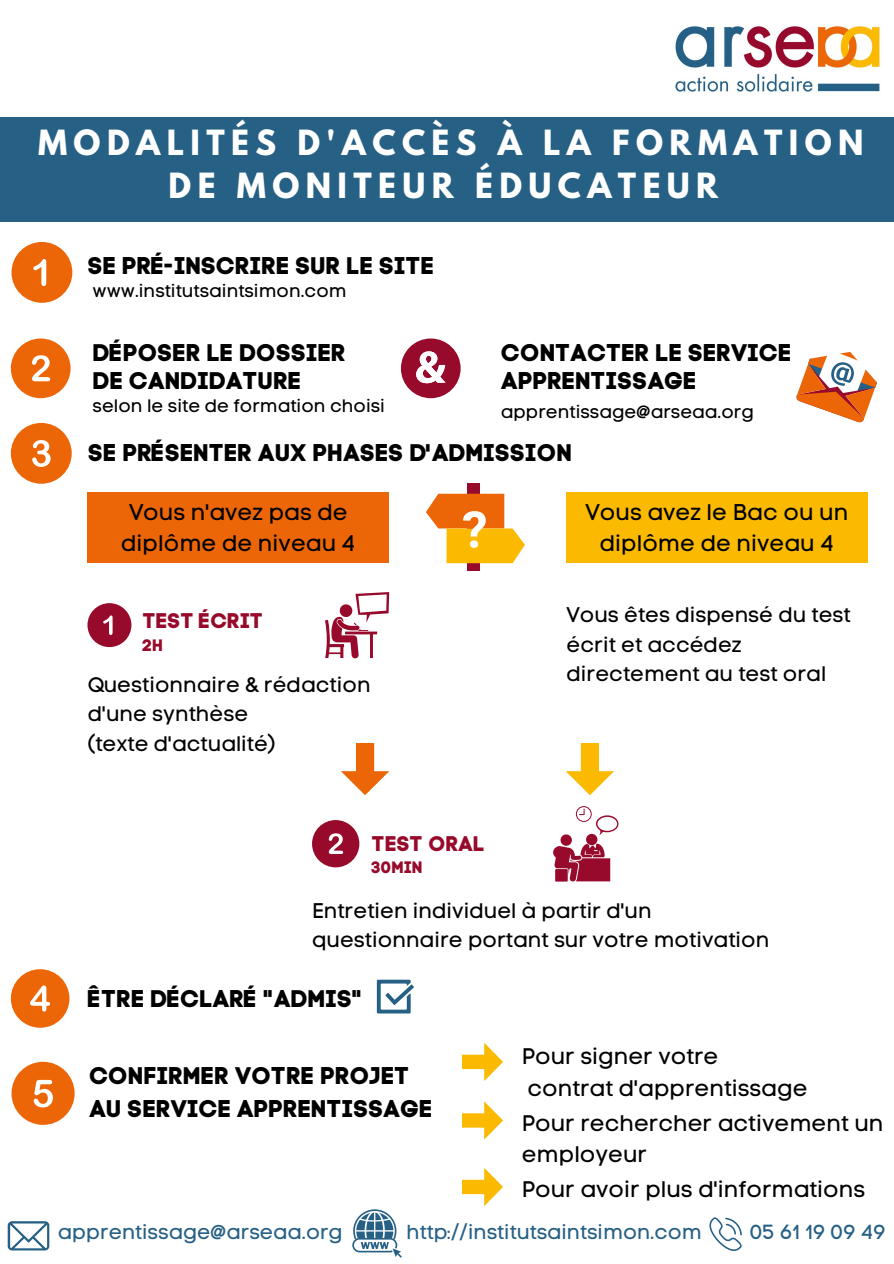
<style>
.page{position:relative;width:894px;height:1264px;background:#fff}
.page>*{position:absolute;margin:0;border:0;box-sizing:border-box;transform-origin:0 0}
.t1{font:700 30.75px/42.8px "League Spartan";letter-spacing:.21em;color:#fff;text-align:center}
.t2{font:24px/28.2px "Code Pro Bold LC";color:#000}
.t3{font:22.5px/31.5px "Code Pro Normal LC";color:#000;text-align:center}
.t4{font:21px/29.2px "Code Pro Normal LC";color:#000}
.t5{font:21px "Code Pro Bold LC";color:#970a2c}
.t6{font:20.25px "Code Pro Normal LC";color:#266085}
.t7{font:18px "Code Pro Normal LC";color:#000}
.t8{font:16.5px "Code Pro Bold LC";color:#970a2c}
</style>
<div class="page">
<img style="left:675px;top:26px;width:205px;height:66px">
<div style="left:0;top:117px;width:893px;height:104px;background:#266085"></div>
<svg style="left:8px;top:1221px;width:41px;height:29px"></svg>
<svg style="left:709px;top:1217px;width:33px;height:33px"></svg>
<svg style="left:352px;top:1209px;width:50px;height:48px"></svg>
<div style="left:11px;top:969px;width:58px;height:58px;background:#ec6608;border-radius:50%"></div>
<svg style="left:30px;top:985px;width:20px;height:26px"></svg>
<svg style="left:377px;top:979px;width:37px;height:34px"></svg>
<div style="left:87px;top:492px;width:302px;height:71px;background:#ec6608"></div>
<div style="left:566px;top:492px;width:301px;height:71px;background:#fbba00"></div>
<div style="left:11px;top:338px;width:60px;height:60px;background:#ec6608;border-radius:50%"></div>
<svg style="left:32px;top:355px;width:18px;height:26px"></svg>
<div style="left:11px;top:423px;width:61px;height:61px;background:#ec6608;border-radius:50%"></div>
<svg style="left:32px;top:440px;width:19px;height:27px"></svg>
<div style="left:11px;top:242px;width:61px;height:61px;background:#ec6608;border-radius:50%"></div>
<svg style="left:33px;top:259px;width:13px;height:27px"></svg>
<svg style="left:401px;top:338px;width:59px;height:60px"></svg>
<div style="left:467px;top:483px;width:12px;height:88px;background:#970a2c"></div>
<svg style="left:426px;top:493px;width:99px;height:70px"></svg>
<div style="left:87px;top:603px;width:44px;height:44px;background:#970a2c;border-radius:50%"></div>
<svg style="left:103px;top:615px;width:9px;height:20px"></svg>
<svg style="left:325px;top:592px;width:64px;height:66px"></svg>
<svg style="left:566px;top:743px;width:48px;height:51px"></svg>
<svg style="left:796px;top:351px;width:80px;height:72px"></svg>
<svg style="left:462px;top:1043px;width:41px;height:38px"></svg>
<div style="left:312px;top:820px;width:47px;height:47px;background:#970a2c;border-radius:50%"></div>
<svg style="left:329px;top:833px;width:14px;height:21px"></svg>
<svg style="left:553px;top:806px;width:65px;height:75px"></svg>
<div style="left:11px;top:1061px;width:64px;height:63px;background:#ec6608;border-radius:50%"></div>
<svg style="left:34px;top:1079px;width:19px;height:28px"></svg>
<svg style="left:462px;top:1101px;width:41px;height:38px"></svg>
<svg style="left:462px;top:1168px;width:41px;height:38px"></svg>
<svg style="left:341px;top:743px;width:48px;height:51px"></svg>
<p class="t1" style="left:38px;top:126px;width:826px">MODALITÉS D'ACCÈS À LA FORMATION<br>DE MONITEUR ÉDUCATEUR</p>
<p class="t2" style="left:87px;top:252px;width:348px">SE PRÉ-INSCRIRE SUR LE SITE</p>
<p class="t7" style="left:93px;top:280px;width:255px">www.institutsaintsimon.com</p>
<p class="t2" style="left:93px;top:339px;width:254px">DÉPOSER LE DOSSIER<br>DE CANDIDATURE</p>
<p class="t7" style="left:93px;top:395px;width:294px">selon le site de formation choisi</p>
<p class="t2" style="left:500px;top:339px;width:292px">CONTACTER LE SERVICE<br>APPRENTISSAGE</p>
<p class="t7" style="left:500px;top:400px;width:254px">apprentissage@arseaa.org</p>
<p class="t2" style="left:88px;top:439px;width:485px">SE PRÉSENTER AUX PHASES D'ADMISSION</p>
<p class="t3" style="left:121px;top:496px;width:236px">Vous n'avez pas de diplôme de niveau 4</p>
<p class="t3" style="left:585px;top:496px;width:264px">Vous avez le Bac ou un diplôme de niveau 4</p>
<p class="t5" style="left:142px;top:608px;width:122px">TEST ÉCRIT</p>
<p class="t8" style="left:142px;top:635px;width:22px">2H</p>
<p class="t4" style="left:88px;top:670px;width:284px">Questionnaire &amp; rédaction d'une synthèse</p>
<p class="t4" style="left:88px;top:728px;width:189px">(texte d'actualité)</p>
<p class="t5" style="left:371px;top:830px;width:114px">TEST ORAL</p>
<p class="t8" style="left:371px;top:857px;width:52px">30MIN</p>
<p class="t4" style="left:566px;top:600px;width:286px">Vous êtes dispensé du test écrit et accédez directement au test oral</p>
<p class="t4" style="left:312px;top:896px;width:459px">Entretien individuel à partir d'un questionnaire portant sur votre motivation</p>
<p class="t2" style="left:88px;top:984px;width:276px">ÊTRE DÉCLARÉ "ADMIS"</p>
<p class="t2" style="left:89px;top:1061px;width:321px">CONFIRMER VOTRE PROJET</p>
<p class="t2" style="left:89px;top:1094px;width:344px">AU SERVICE APPRENTISSAGE</p>
<p class="t3" style="left:521px;top:1040px;width:198px">Pour signer votre</p>
<p class="t3" style="left:527px;top:1072px;width:282px">contrat d'apprentissage</p>
<p class="t3" style="left:521px;top:1106px;width:363px;text-align:left">Pour rechercher activement un employeur</p>
<p class="t3" style="left:521px;top:1172px;width:345px">Pour avoir plus d'informations</p>
<p class="t6" style="left:58px;top:1220px;width:286px">apprentissage@arseaa.org</p>
<p class="t6" style="left:406px;top:1219px;width:297px">http://institutsaintsimon.com</p>
<p class="t6" style="left:749px;top:1219px;width:138px">05 61 19 09 49</p>
</div>
